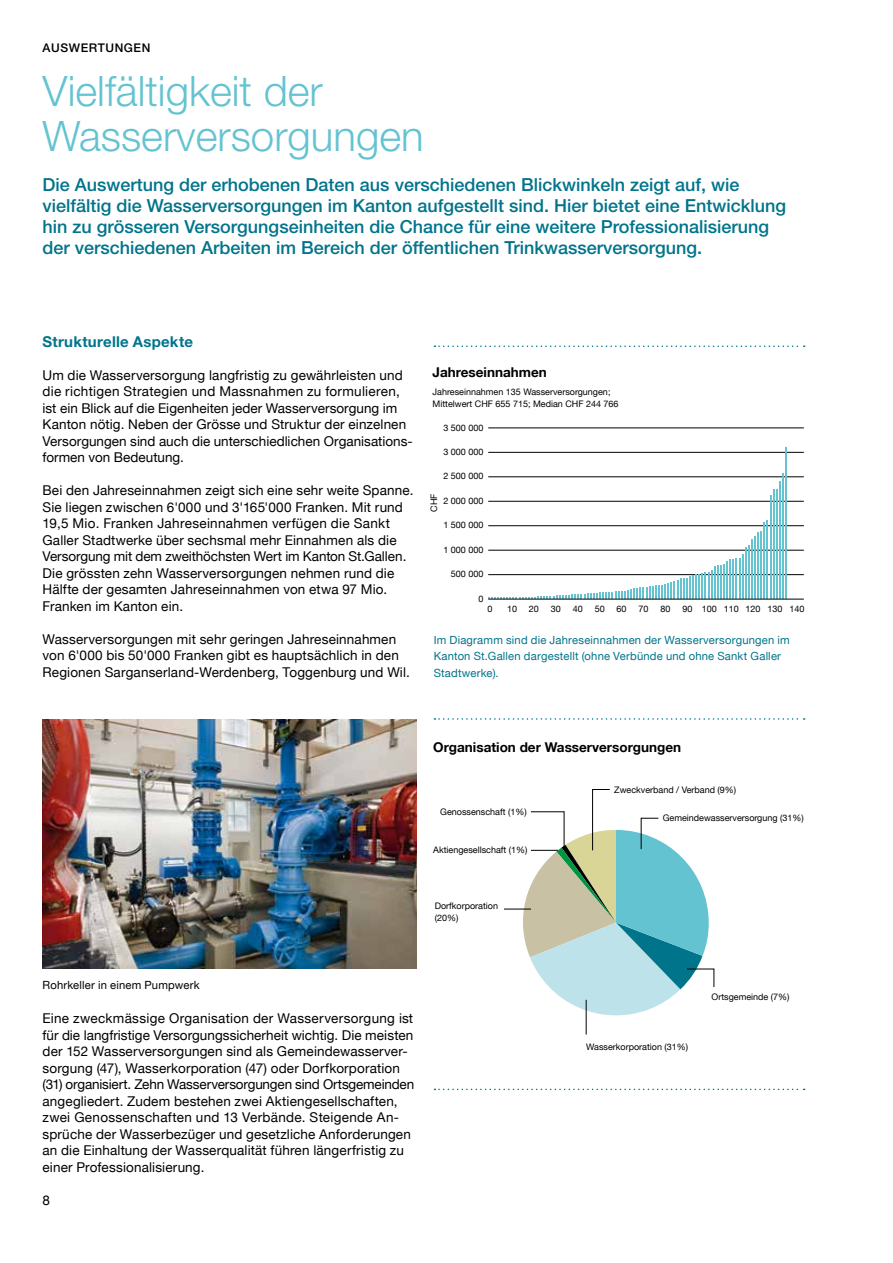
<style>
.page{position:relative;width:893px;height:1263px;background:#fff}
.page>*{position:absolute;margin:0;border:0;box-sizing:border-box;transform-origin:0 0}
.t1{font:300 42px/45px "Helvetica Neue LT";color:#63c3d1}
.t2{font:500 18px/21px "Helvetica Neue LT";color:#00748b}
.t3{font:700 15px "Helvetica Neue LT";letter-spacing:.015em;color:#00748b}
.t4{font:13.5px/16.5px "Helvetica Neue LT";letter-spacing:.01em;color:#000}
.t5{font:700 13.5px "Helvetica Neue LT";color:#000}
.t6{font:500 12px "Helvetica Neue LT";letter-spacing:.05em;color:#000}
.t7{font:11.25px/16.5px "Helvetica Neue LT";letter-spacing:.02em;color:#00748b}
.t8{font:11.25px "Helvetica Neue LT";letter-spacing:.015em;color:#000}
.t9{font:9px/12px "Helvetica Neue LT";color:#000}
</style>
<div class="page">
<hr style="left:488px;top:550px;width:316px;height:1px;background:#000">
<hr style="left:488px;top:574px;width:316px;height:1px;background:#000">
<hr style="left:488px;top:525px;width:316px;height:1px;background:#000">
<hr style="left:488px;top:476px;width:316px;height:1px;background:#000">
<hr style="left:488px;top:428px;width:316px;height:1px;background:#000">
<hr style="left:488px;top:452px;width:316px;height:1px;background:#000">
<hr style="left:488px;top:501px;width:316px;height:1px;background:#000">
<svg style="left:488px;top:578px;width:193px;height:21px"></svg>
<hr style="left:683px;top:578px;width:2px;height:21px;background:#63c3d1">
<hr style="left:686px;top:578px;width:2px;height:21px;background:#63c3d1">
<hr style="left:689px;top:576px;width:2px;height:23px;background:#63c3d1">
<hr style="left:692px;top:575px;width:2px;height:24px;background:#63c3d1">
<hr style="left:695px;top:575px;width:2px;height:24px;background:#63c3d1">
<hr style="left:698px;top:575px;width:2px;height:24px;background:#63c3d1">
<hr style="left:701px;top:573px;width:2px;height:26px;background:#63c3d1">
<svg style="left:705px;top:570px;width:7px;height:29px"></svg>
<hr style="left:714px;top:567px;width:2px;height:32px;background:#63c3d1">
<hr style="left:717px;top:566px;width:2px;height:33px;background:#63c3d1">
<hr style="left:720px;top:565px;width:2px;height:34px;background:#63c3d1">
<hr style="left:723px;top:564px;width:2px;height:35px;background:#63c3d1">
<hr style="left:726px;top:561px;width:2px;height:38px;background:#63c3d1">
<hr style="left:729px;top:560px;width:2px;height:39px;background:#63c3d1">
<hr style="left:732px;top:560px;width:2px;height:39px;background:#63c3d1">
<hr style="left:736px;top:559px;width:1px;height:40px;background:#63c3d1">
<hr style="left:739px;top:558px;width:1px;height:41px;background:#63c3d1">
<hr style="left:742px;top:555px;width:1px;height:44px;background:#63c3d1">
<hr style="left:745px;top:548px;width:2px;height:51px;background:#63c3d1">
<hr style="left:748px;top:545px;width:2px;height:54px;background:#63c3d1">
<hr style="left:751px;top:539px;width:2px;height:60px;background:#63c3d1">
<hr style="left:754px;top:536px;width:2px;height:63px;background:#63c3d1">
<hr style="left:757px;top:532px;width:2px;height:67px;background:#63c3d1">
<hr style="left:760px;top:531px;width:2px;height:68px;background:#63c3d1">
<hr style="left:763px;top:522px;width:2px;height:77px;background:#63c3d1">
<hr style="left:766px;top:520px;width:2px;height:79px;background:#63c3d1">
<hr style="left:770px;top:495px;width:1px;height:104px;background:#63c3d1">
<hr style="left:773px;top:490px;width:1px;height:109px;background:#63c3d1">
<hr style="left:776px;top:489px;width:1px;height:110px;background:#63c3d1">
<hr style="left:779px;top:481px;width:2px;height:118px;background:#63c3d1">
<hr style="left:782px;top:473px;width:2px;height:126px;background:#63c3d1">
<hr style="left:785px;top:447px;width:2px;height:152px;background:#63c3d1">
<hr style="left:488px;top:599px;width:316px;height:1px;background:#000">
<hr style="left:586px;top:1000px;width:1px;height:34px;background:#000">
<svg style="left:504px;top:789px;width:210px;height:236px"></svg>
<img style="left:43px;top:720px;width:374px;height:248px">
<svg style="left:434px;top:345px;width:371px;height:2px"></svg>
<svg style="left:434px;top:718px;width:371px;height:2px"></svg>
<svg style="left:434px;top:1089px;width:371px;height:1px"></svg>
<p class="t6" style="left:43px;top:40px;width:109px">AUSWERTUNGEN</p>
<h1 class="t1" style="left:43px;top:68px;width:383px">Vielfältigkeit der<br>Wasserversorgungen</h1>
<p class="t2" style="left:43px;top:173px;width:745px">Die Auswertung der erhobenen Daten aus verschiedenen Blickwinkeln zeigt auf, wie vielfältig die Wasserversorgungen im Kanton aufgestellt sind. Hier bietet eine Entwicklung hin zu grösseren Versorgungseinheiten die Chance für eine weitere Professionalisierung der verschiedenen Arbeiten im Bereich der öffentlichen Trinkwasserversorgung.</p>
<p class="t3" style="left:43px;top:332px;width:152px">Strukturelle Aspekte</p>
<p class="t4" style="left:43px;top:366px;width:372px">Um die Wasserversorgung langfristig zu gewährleisten und die richtigen Strategien und Massnahmen zu formulieren, ist ein Blick auf die Eigenheiten jeder Wasserversorgung im Kanton nötig. Neben der Grösse und Struktur der einzelnen Versorgungen sind auch die unterschiedlichen Organisations&shy;formen von Bedeutung.</p>
<p class="t4" style="left:43px;top:482px;width:373px">Bei den Jahreseinnahmen zeigt sich eine sehr weite Spanne.<br>Sie liegen zwischen 6'000 und 3'165'000 Franken. Mit rund 19,5 Mio. Franken Jahreseinnahmen verfügen die Sankt Galler Stadtwerke über sechsmal mehr Einnahmen als die Versorgung mit dem zweithöchsten Wert im Kanton St.Gallen.<br>Die grössten zehn Wasserversorgungen nehmen rund die Hälfte der gesamten Jahreseinnahmen von etwa 97 Mio.<br>Franken im Kanton ein.</p>
<p class="t4" style="left:43px;top:630px;width:369px">Wasserversorgungen mit sehr geringen Jahreseinnahmen von 6'000 bis 50'000 Franken gibt es hauptsächlich in den<br>Regionen Sarganserland-Werdenberg, Toggenburg und Wil.</p>
<p class="t7" style="left:434px;top:631px;width:358px">Im Diagramm sind die Jahreseinnahmen der Wasserversorgungen im<br>Kanton St.Gallen dargestellt (ohne Verbünde und ohne Sankt Galler<br>Stadtwerke).</p>
<p class="t5" style="left:433px;top:364px;width:116px">Jahreseinnahmen</p>
<p class="t9" style="left:432px;top:385px;width:188px">Jahreseinnahmen 135 Wasserversorgungen;<br>Mittelwert CHF 655 715; Median CHF 244 766</p>
<p class="t9" style="left:443px;top:421px;width:42px">3 500 000</p>
<p class="t9" style="left:443px;top:446px;width:42px">3 000 000</p>
<p class="t9" style="left:443px;top:470px;width:42px">2 500 000</p>
<p class="t9" style="left:443px;top:495px;width:42px">2 000 000</p>
<p class="t9" style="left:428px;top:511px;width:20px;rotate:-90deg">CHF</p>
<p class="t9" style="left:443px;top:519px;width:42px">1 500 000</p>
<p class="t9" style="left:443px;top:544px;width:42px">1 000 000</p>
<p class="t9" style="left:451px;top:568px;width:34px">500 000</p>
<p class="t9" style="left:478px;top:592px;width:7px">0</p>
<p class="t9" style="left:488px;top:603px;width:7px">0</p>
<p class="t9" style="left:507px;top:603px;width:12px">10</p>
<p class="t9" style="left:529px;top:603px;width:12px">20</p>
<p class="t9" style="left:551px;top:603px;width:12px">30</p>
<p class="t9" style="left:573px;top:603px;width:12px">40</p>
<p class="t9" style="left:595px;top:603px;width:12px">50</p>
<p class="t9" style="left:617px;top:603px;width:12px">60</p>
<p class="t9" style="left:638px;top:603px;width:12px">70</p>
<p class="t9" style="left:660px;top:603px;width:12px">80</p>
<p class="t9" style="left:682px;top:603px;width:124px">90 100 110 120 130 140</p>
<p class="t5" style="left:433px;top:739px;width:250px">Organisation der Wasserversorgungen</p>
<p class="t9" style="left:440px;top:805px;width:88px">Genossenschaft (1%)</p>
<p class="t9" style="left:433px;top:844px;width:96px">Aktiengesellschaft (1%)</p>
<p class="t9" style="left:435px;top:900px;width:65px">Dorfkorporation (20%)</p>
<p class="t8" style="left:43px;top:978px;width:158px">Rohrkeller in einem Pumpwerk</p>
<p class="t4" style="left:43px;top:1010px;width:373px">Eine zweckmässige Organisation der Wasserversorgung ist für die langfristige Versorgungssicherheit wichtig. Die meisten der 152 Wasserversorgungen sind als Gemeindewasserver&shy;sorgung (47), Wasserkorporation (47) oder Dorfkorporation (31) organisiert. Zehn Wasserversorgungen sind Ortsgemeinden angegliedert. Zudem bestehen zwei Aktiengesellschaften, zwei Genossenschaften und 13 Verbände. Steigende An&shy;sprüche der Wasserbezüger und gesetzliche Anforderungen an die Einhaltung der Wasserqualität führen längerfristig zu einer Professionalisierung.</p>
<p class="t4" style="left:43px;top:1191px;width:9px">8</p>
<p class="t9" style="left:614px;top:783px;width:124px">Zweckverband / Verband (9%)</p>
<p class="t9" style="left:663px;top:812px;width:143px">Gemeindewasserversorgung (31%)</p>
<p class="t9" style="left:586px;top:1040px;width:104px">Wasserkorporation (31%)</p>
<p class="t9" style="left:711px;top:990px;width:80px">Ortsgemeinde (7%)</p>
</div>
